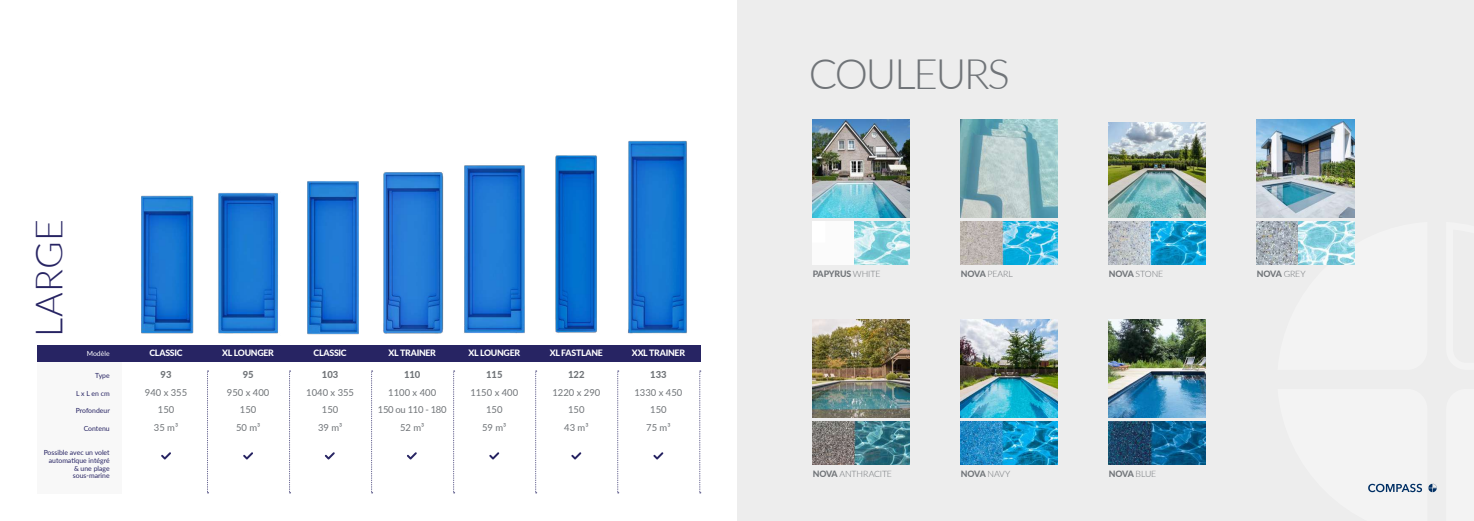
<style>
.page{position:relative;width:1474px;height:521px;background:#fff}
.page>*{position:absolute;margin:0;border:0;box-sizing:border-box;transform-origin:0 0}
.t1{font:300 42px "Lato";letter-spacing:-.05em;color:#707478}
.t2{font:300 37.62px "Lato";letter-spacing:.01em;color:#272463}
.t3{font:9.62px/17.5px "Lato";color:#707478;text-align:center}
.t4{font:800 9.62px "Lato";color:#707478}
.t5{font:800 8.75px "Lato";letter-spacing:-.035em;color:#fff}
.t6{font:800 8.75px "Lato";letter-spacing:-.025em;color:#707478}
.t7{font:300 8.75px "Lato";letter-spacing:-.01em;color:#707478}
.t8{font:7px/7.9px "Lato";color:#272463;text-align:right}
.t9{font:7px "Lato";color:#fff}
.s1{font-weight:300}
.s2{font-weight:800}
</style>
<div class="page">
<div style="left:737px;top:0;width:736px;height:521px;background:#ededed"></div>
<svg style="left:1277px;top:222px;width:78px;height:43px"></svg>
<img style="left:812px;top:320px;width:97px;height:97px">
<img style="left:812px;top:120px;width:97px;height:97px">
<img style="left:1108px;top:320px;width:97px;height:97px">
<img style="left:1108px;top:122px;width:97px;height:95px">
<img style="left:1256px;top:120px;width:97px;height:97px">
<img style="left:960px;top:222px;width:97px;height:42px">
<img style="left:960px;top:422px;width:97px;height:42px">
<img style="left:1256px;top:222px;width:42px;height:42px">
<svg style="left:1298px;top:222px;width:55px;height:42px;background:#a6dbe6"></svg>
<img style="left:812px;top:422px;width:97px;height:42px">
<img style="left:1108px;top:222px;width:97px;height:42px">
<img style="left:1108px;top:422px;width:97px;height:42px">
<img style="left:812px;top:222px;width:97px;height:42px">
<img style="left:960px;top:320px;width:97px;height:97px">
<img style="left:960px;top:120px;width:97px;height:97px">
<svg style="left:1368px;top:483px;width:68px;height:10px"></svg>
<div style="left:37px;top:362px;width:84px;height:131px;background:#f8f8f8"></div>
<div style="left:37px;top:345px;width:663px;height:17px;background:#272463"></div>
<svg style="left:207px;top:371px;width:1px;height:122px"></svg>
<svg style="left:289px;top:371px;width:1px;height:122px"></svg>
<svg style="left:371px;top:371px;width:1px;height:122px"></svg>
<svg style="left:453px;top:371px;width:1px;height:122px"></svg>
<svg style="left:535px;top:371px;width:1px;height:122px"></svg>
<svg style="left:617px;top:371px;width:1px;height:122px"></svg>
<svg style="left:699px;top:371px;width:2px;height:122px"></svg>
<svg style="left:161px;top:452px;width:10px;height:8px"></svg>
<svg style="left:243px;top:452px;width:10px;height:8px"></svg>
<svg style="left:325px;top:452px;width:10px;height:8px"></svg>
<svg style="left:407px;top:452px;width:10px;height:8px"></svg>
<svg style="left:489px;top:452px;width:10px;height:8px"></svg>
<svg style="left:571px;top:452px;width:10px;height:8px"></svg>
<svg style="left:653px;top:452px;width:10px;height:8px"></svg>
<img style="left:141px;top:195px;width:52px;height:139px">
<img style="left:218px;top:193px;width:60px;height:141px">
<img style="left:628px;top:140px;width:59px;height:194px">
<img style="left:383px;top:172px;width:60px;height:162px">
<img style="left:464px;top:165px;width:60px;height:169px">
<img style="left:555px;top:155px;width:42px;height:178px">
<img style="left:307px;top:181px;width:51px;height:154px">
<h2 class="t2" style="left:23px;top:337px;width:119px;rotate:-90deg">LARGE</h2>
<p class="t9" style="left:87px;top:349px;width:24px">Modèle</p>
<p class="t8" style="left:95px;top:372px;width:16px">Type</p>
<p class="t8" style="left:76px;top:389px;width:35px">L x L en cm</p>
<p class="t8" style="left:76px;top:407px;width:36px">Profondeur</p>
<p class="t8" style="left:84px;top:424px;width:27px">Contenu</p>
<p class="t8" style="left:44px;top:448px;width:67px">Possible avec un volet automatique intégré &amp; une plage sous-marine</p>
<p class="t5" style="left:149px;top:347px;width:35px">CLASSIC</p>
<p class="t5" style="left:222px;top:347px;width:53px">XL LOUNGER</p>
<p class="t5" style="left:313px;top:347px;width:35px">CLASSIC</p>
<p class="t5" style="left:388px;top:347px;width:49px">XL TRAINER</p>
<p class="t5" style="left:468px;top:347px;width:53px">XL LOUNGER</p>
<p class="t5" style="left:549px;top:347px;width:55px">XL FASTLANE</p>
<p class="t5" style="left:631px;top:347px;width:55px">XXL TRAINER</p>
<p class="t4" style="left:161px;top:368px;width:12px">93</p>
<p class="t3" style="left:145px;top:383px;width:44px">940 x 355<br>150<br>35 m³</p>
<p class="t4" style="left:650px;top:368px;width:18px">133</p>
<p class="t3" style="left:634px;top:383px;width:49px">1330 x 450<br>150<br>75 m³</p>
<p class="t4" style="left:568px;top:368px;width:18px">122</p>
<p class="t3" style="left:552px;top:383px;width:49px">1220 x 290<br>150<br>43 m³</p>
<p class="t4" style="left:404px;top:368px;width:18px">110</p>
<p class="t3" style="left:378px;top:383px;width:70px">1100 x 400<br>150 ou 110 - 180<br>52 m³</p>
<p class="t4" style="left:322px;top:368px;width:18px">103</p>
<p class="t3" style="left:306px;top:383px;width:49px">1040 x 355<br>150<br>39 m³</p>
<p class="t4" style="left:243px;top:368px;width:12px">95</p>
<p class="t3" style="left:227px;top:383px;width:44px">950 x 400<br>150<br>50 m³</p>
<p class="t4" style="left:486px;top:368px;width:18px">115</p>
<p class="t3" style="left:470px;top:383px;width:49px">1150 x 400<br>150<br>59 m³</p>
<h1 class="t1" style="left:809px;top:45px;width:203px">COULEURS</h1>
<p class="t6" style="left:812px;top:267px;width:69px">PAPYRUS <span class="s1">WHITE</span></p>
<p class="t7" style="left:960px;top:268px;width:54px"><span class="s2">NOVA</span> PEARL</p>
<p class="t7" style="left:1108px;top:268px;width:56px"><span class="s2">NOVA</span> STONE</p>
<p class="t6" style="left:1256px;top:267px;width:50px">NOVA <span class="s1">GREY</span></p>
<p class="t7" style="left:812px;top:468px;width:81px"><span class="s2">NOVA</span> ANTHRACITE</p>
<p class="t6" style="left:960px;top:467px;width:51px">NOVA <span class="s1">NAVY</span></p>
<p class="t6" style="left:1108px;top:467px;width:49px">NOVA <span class="s1">BLUE</span></p>
</div>
